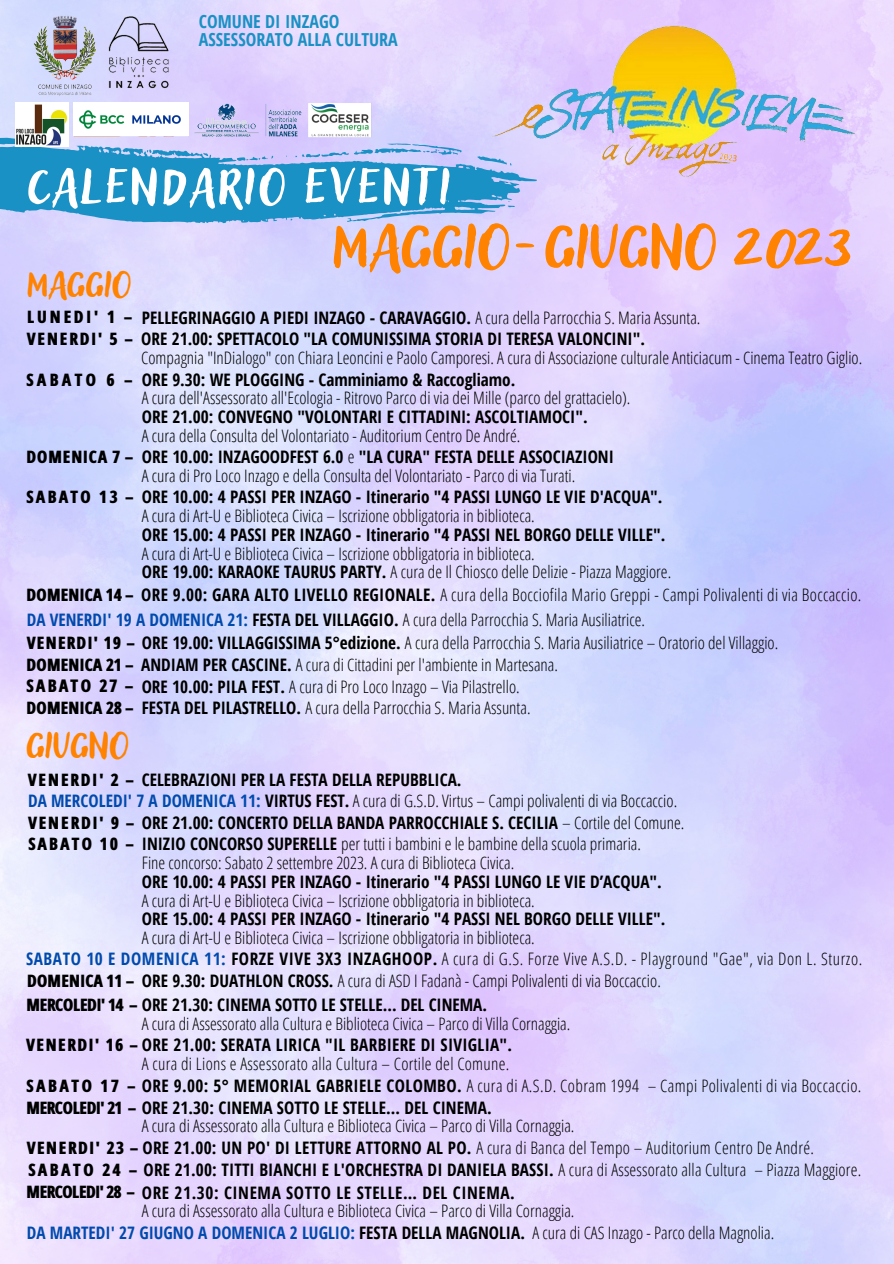
<style>
.page{position:relative;width:894px;height:1264px;background:#fff}
.page>*{position:absolute;margin:0;border:0;box-sizing:border-box;transform-origin:0 0}
.t1{font:79.35px "Adlery Pro Blockletter";color:#ff8200}
.t2{font:64.65px "Adlery Pro Blockletter";letter-spacing:.05em;color:#fff}
.t3{font:47.1px "Adlery Pro Blockletter";color:#ff8200}
.t4{font:46.65px "Adlery Pro Blockletter";color:#ff8200}
.t5{font:700 17.85px/17.9px "Open Sans Condensed";color:#1a91c4}
.t6{font:300 17.25px/18.8px "Open Sans Condensed";color:#000}
.t7{font:700 17.25px/21.8px "Open Sans Condensed";color:#000}
.t8{font:300 17.25px/24.8px "Open Sans Condensed";letter-spacing:.02em;color:#000}
.s1{font-family:"Open Sans Hebrew Condensed";font-weight:800}
.s2{font-weight:300}
.s3{font-weight:700}
.s4{font-weight:700;color:#004aad}
.s5{font-family:"Open Sans Hebrew Condensed";font-weight:800;font-size:17.55px}
</style>
<div class="page">
<svg style="left:0;top:138px;width:536px;height:85px;background:#51a3d4"></svg>
<img style="left:483px;top:18px;width:388px;height:169px">
<img style="left:74px;top:98px;width:323px;height:43px">
<div style="left:73px;top:103px;width:116px;height:33px;background:#fff"></div>
<img style="left:72px;top:108px;width:109px;height:24px">
<img style="left:15px;top:104px;width:53px;height:42px">
<img style="left:1px;top:0;width:400px;height:97px">
<p class="t5" style="left:199px;top:12px;width:200px">COMUNE DI INZAGO<br>ASSESSORATO ALLA CULTURA</p>
<h2 class="t2" style="left:27px;top:142px;width:424px">CALENDARIO EVENTI</h2>
<h1 class="t1" style="left:332px;top:192px;width:523px">MAGGIO-GIUGNO 2023</h1>
<h3 class="t4" style="left:27px;top:252px;width:106px">MAGGIO</h3>
<p class="t7" style="left:27px;top:306px;width:675px"><span class="s1">LUNEDI' 1 –</span> PELLEGRINAGGIO A PIEDI INZAGO - CARAVAGGIO. <span class="s2">A cura della Parrocchia S. Maria Assunta.</span></p>
<p class="t6" style="left:141px;top:329px;width:722px;text-indent:-114px"><span class="s1">VENERDI' 5 –</span> <span class="s3">ORE 21.00: SPETTACOLO "LA COMUNISSIMA STORIA DI TERESA VALONCINI".<br></span>Compagnia "InDialogo" con Chiara Leoncini e Paolo Camporesi. A cura di Associazione culturale Anticiacum - Cinema Teatro Giglio.</p>
<p class="t6" style="left:142px;top:369px;width:490px;text-indent:-116px"><span class="s1">S A B A T O 6 –</span> <span class="s3">ORE 9.30: WE PLOGGING - Camminiamo &amp; Raccogliamo.<br></span>A cura dell'Assessorato all'Ecologia - Ritrovo Parco di via dei Mille (parco del grattacielo).</p>
<p class="t7" style="left:142px;top:406px;width:447px">ORE 21.00: CONVEGNO "VOLONTARI E CITTADINI: ASCOLTIAMOCI".</p>
<p class="t6" style="left:26px;top:425px;width:589px;line-height:20.7px;text-indent:116px">A cura della Consulta del Volontariato - Auditorium Centro De André.<br><span class="s1">DOMENICA 7 –</span> <span class="s3">ORE 10.00: INZAGOODFEST 6.0</span> e <span class="s3">"LA CURA" FESTA DELLE ASSOCIAZIONI</span></p>
<p class="t6" style="left:26px;top:464px;width:637px;line-height:21.8px;text-indent:116px">A cura di Pro Loco Inzago e della Consulta del Volontariato - Parco di via Turati.<br><span class="s1">SABATO 13 –</span> <span class="s3">ORE 10.00: 4 PASSI PER INZAGO - Itinerario "4 PASSI LUNGO LE VIE D'ACQUA".</span></p>
<p class="t6" style="left:142px;top:506px;width:394px">A cura di Art-U e Biblioteca Civica – Iscrizione obbligatoria in biblioteca.</p>
<p class="t7" style="left:142px;top:523px;width:525px">ORE 15.00: 4 PASSI PER INZAGO - Itinerario "4 PASSI NEL BORGO DELLE VILLE".</p>
<p class="t6" style="left:142px;top:543px;width:530px">A cura di Art-U e Biblioteca Civica – Iscrizione obbligatoria in biblioteca.<br><span class="s3">ORE 19.00: KARAOKE TAURUS PARTY.</span> A cura de Il Chiosco delle Delizie - Piazza Maggiore.</p>
<p class="t8" style="left:26px;top:582px;width:836px"><span class="s1">DOMENICA 14 –</span> <span class="s3">ORE 9.00: GARA ALTO LIVELLO REGIONALE.</span> A cura della Bocciofila Mario Greppi - Campi Polivalenti di via Boccaccio.<br><span class="s4">DA VENERDI' 19 A DOMENICA 21:</span> <span class="s3">FESTA DEL VILLAGGIO.</span> A cura della Parrocchia S. Maria Ausiliatrice.</p>
<p class="t6" style="left:26px;top:631px;width:753px;line-height:21.9px"><span class="s1">VENERDI' 19 –</span> <span class="s3">ORE 19.00: VILLAGGISSIMA 5°edizione.</span> A cura della Parrocchia S. Maria Ausiliatrice – Oratorio del Villaggio.<br><span class="s1">DOMENICA 21 –</span> <span class="s3">ANDIAM PER CASCINE.</span> A cura di Cittadini per l'ambiente in Martesana.<br><span class="s5">SABATO 27 –</span> <span class="s3">ORE 10.00: PILA FEST.</span> A cura di Pro Loco Inzago – Via Pilastrello.</p>
<p class="t6" style="left:26px;top:698px;width:505px"><span class="s1">DOMENICA 28 –</span> <span class="s3">FESTA DEL PILASTRELLO.</span> A cura della Parrocchia S. Maria Assunta.</p>
<h3 class="t3" style="left:26px;top:713px;width:104px">GIUGNO</h3>
<p class="t7" style="left:28px;top:768px;width:435px"><span class="s1">VENERDI' 2 –</span> CELEBRAZIONI PER LA FESTA DELLA REPUBBLICA.</p>
<p class="t6" style="left:28px;top:789px;width:657px;line-height:21.8px"><span class="s4">DA MERCOLEDI' 7 A DOMENICA 11:</span> <span class="s3">VIRTUS FEST.</span> A cura di G.S.D. Virtus – Campi polivalenti di via Boccaccio.<br><span class="s1">VENERDI' 9 –</span> <span class="s3">ORE 21.00: CONCERTO DELLA BANDA PARROCCHIALE S. CECILIA</span> – Cortile del Comune.<br><span class="s1">SABATO 10 –</span> <span class="s3">INIZIO CONCORSO SUPERELLE</span> per tutti i bambini e le bambine della scuola primaria.</p>
<p class="t6" style="left:142px;top:853px;width:374px">Fine concorso: Sabato 2 settembre 2023. A cura di Biblioteca Civica.</p>
<p class="t7" style="left:142px;top:870px;width:521px">ORE 10.00: 4 PASSI PER INZAGO - Itinerario "4 PASSI LUNGO LE VIE D’ACQUA".</p>
<p class="t6" style="left:142px;top:890px;width:394px">A cura di Art-U e Biblioteca Civica – Iscrizione obbligatoria in biblioteca.</p>
<p class="t7" style="left:142px;top:907px;width:525px">ORE 15.00: 4 PASSI PER INZAGO - Itinerario "4 PASSI NEL BORGO DELLE VILLE".</p>
<p class="t6" style="left:142px;top:927px;width:394px">A cura di Art-U e Biblioteca Civica – Iscrizione obbligatoria in biblioteca.</p>
<p class="t6" style="left:26px;top:947px;width:837px;line-height:22px"><span class="s4">SABATO 10 E DOMENICA 11:</span> <span class="s3">FORZE VIVE 3X3 INZAGHOOP.</span> A cura di G.S. Forze Vive A.S.D. - Playground "Gae", via Don L. Sturzo.<br><span class="s1">DOMENICA 11 –</span> <span class="s3">ORE 9.30: DUATHLON CROSS.</span> A cura di ASD I Fadanà - Campi Polivalenti di via Boccaccio.</p>
<p class="t6" style="left:142px;top:994px;width:430px;text-indent:-116px"><span class="s1">MERCOLEDI' 14 –</span> <span class="s3">ORE 21.30: CINEMA SOTTO LE STELLE… DEL CINEMA.<br></span>A cura di Assessorato alla Cultura e Biblioteca Civica – Parco di Villa Cornaggia.</p>
<p class="t6" style="left:26px;top:1035px;width:487px;text-align:right"><span class="s1">VENERDI' 16 –</span> <span class="s3">ORE 21.00: SERATA LIRICA "IL BARBIERE DI SIVIGLIA".<br></span>A cura di Lions e Assessorato alla Cultura – Cortile del Comune.</p>
<p class="t7" style="left:26px;top:1074px;width:836px"><span class="s1">SABATO 17 –</span> ORE 9.00: 5° MEMORIAL GABRIELE COLOMBO. <span class="s2">A cura di A.S.D. Cobram 1994 – Campi Polivalenti di via Boccaccio.<br></span><span class="s1">MERCOLEDI' 21 –</span> ORE 21.30: CINEMA SOTTO LE STELLE… DEL CINEMA.</p>
<p class="t6" style="left:142px;top:1116px;width:434px">A cura di Assessorato alla Cultura e Biblioteca Civica – Parco di Villa Cornaggia.</p>
<p class="t6" style="left:27px;top:1136px;width:835px;line-height:21.6px"><span class="s1">VENERDI' 23 –</span> <span class="s3">ORE 21.00: UN PO' DI LETTURE ATTORNO AL PO.</span> A cura di Banca del Tempo – Auditorium Centro De André.<br><span class="s1">SABATO 24 –</span> <span class="s3">ORE 21.00: TITTI BIANCHI E L'ORCHESTRA DI DANIELA BASSI.</span> A cura di Assessorato alla Cultura – Piazza Maggiore.</p>
<p class="t6" style="left:142px;top:1182px;width:434px;text-indent:-116px"><span class="s1">MERCOLEDI' 28 –</span> <span class="s3">ORE 21.30: CINEMA SOTTO LE STELLE… DEL CINEMA.<br></span>A cura di Assessorato alla Cultura e Biblioteca Civica – Parco di Villa Cornaggia.</p>
<p class="t6" style="left:27px;top:1222px;width:748px"><span class="s4">DA MARTEDI' 27 GIUGNO A DOMENICA 2 LUGLIO:</span> <span class="s3">FESTA DELLA MAGNOLIA.</span> A cura di CAS Inzago - Parco della Magnolia.</p>
</div>
